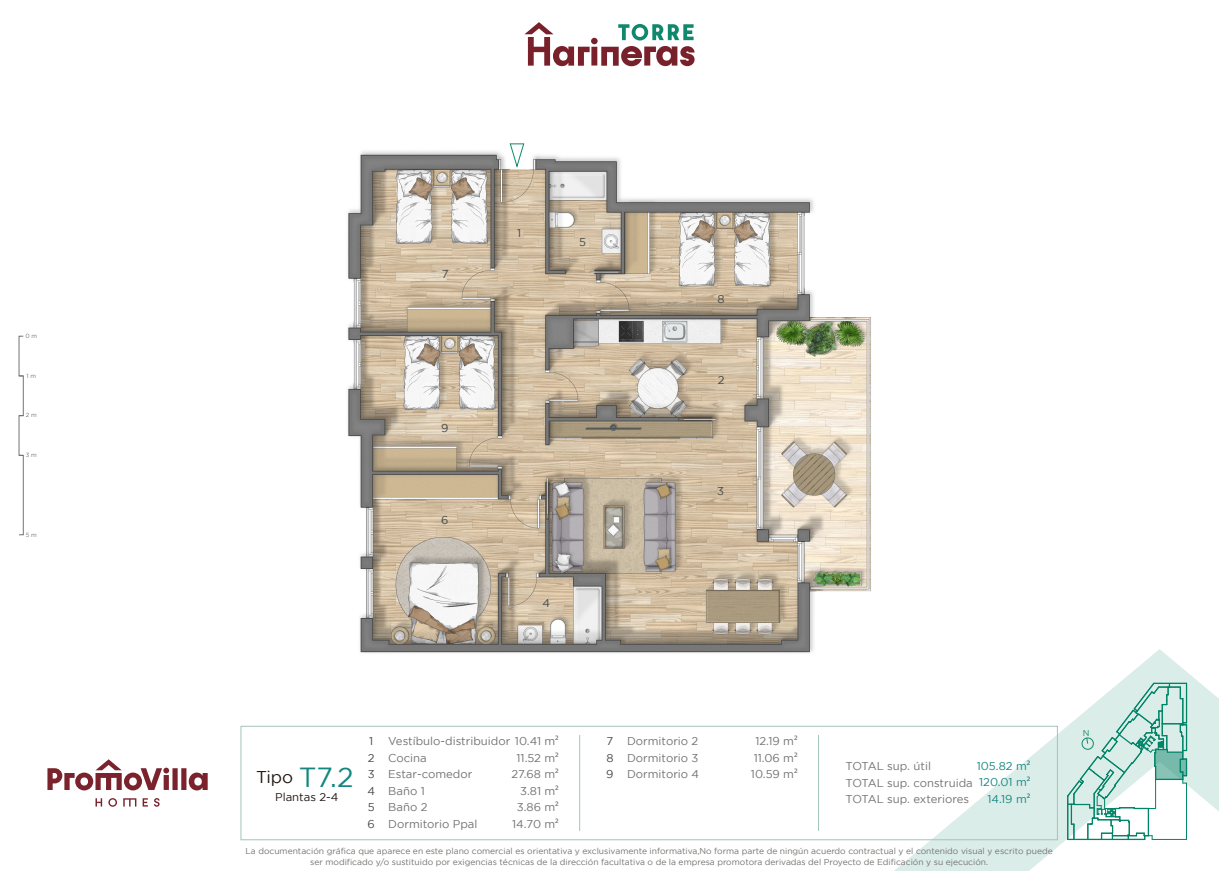
<style>
.page{position:relative;width:1219px;height:871px;background:#fff}
.page>*{position:absolute;margin:0;border:0;box-sizing:border-box;transform-origin:0 0}
.t1{font:17px "Gotham HTF";color:#1f1611}
.t2{font:11.3px/16.4px "Gotham HTF";color:#747270}
.t3{font:11.3px/16.4px "Gotham HTF";color:#148780;text-align:right}
.t4{font:11.3px "Gotham HTF";color:#1f1611}
.t5{font:11.3px/16.4px "Gotham HTF";color:#49484a}
.t6{font:11.3px "Gotham HTF";color:#464747}
.t7{font:8.5px/10.2px "Gotham HTF";color:#747270;text-align:center}
.t8{font:8.5px "Gotham HTF";color:#13886d}
.t9{font:6px "Gotham HTF";color:#757371}
.s1{font-size:27.6px;color:#14867f}
.s2{font-family:"Myriad Pro"}
</style>
<div class="page">
<img style="left:18px;top:22px;width:1201px;height:848px">
<svg style="left:1066px;top:681px;width:121px;height:159px"></svg>
<div style="left:19px;top:375px;width:5px;height:41px;border:1px solid #757371"></div>
<div style="left:19px;top:455px;width:5px;height:80px;border:1px solid #757371"></div>
<svg style="left:509px;top:143px;width:16px;height:24px"></svg>
<p class="t9" style="left:25px;top:332px;width:13px">0 m</p>
<p class="t9" style="left:26px;top:372px;width:11px">1 m</p>
<p class="t9" style="left:26px;top:411px;width:13px">2 m</p>
<p class="t9" style="left:26px;top:452px;width:13px">3 m</p>
<p class="t9" style="left:26px;top:531px;width:13px">5 m</p>
<h2 class="t6" style="left:442px;top:268px;width:8px">7</h2>
<h2 class="t6" style="left:441px;top:421px;width:9px">9</h2>
<h2 class="t6" style="left:441px;top:513px;width:9px">6</h2>
<h2 class="t6" style="left:517px;top:226px;width:6px">1</h2>
<h2 class="t6" style="left:579px;top:236px;width:8px">5</h2>
<h2 class="t6" style="left:542px;top:596px;width:9px">4</h2>
<h2 class="t6" style="left:717px;top:293px;width:9px">8</h2>
<h2 class="t6" style="left:718px;top:374px;width:8px">2</h2>
<h2 class="t6" style="left:717px;top:484px;width:8px">3</h2>
<h1 class="t1" style="left:256px;top:767px;width:99px">Tipo <span class="s1">T7.2</span></h1>
<h2 class="t4" style="left:275px;top:790px;width:65px">Plantas 2-4</h2>
<h2 class="t5" style="left:367px;top:732px;width:9px">1<br>2<br>3<br>4<br>5<br>6</h2>
<h2 class="t2" style="left:627px;top:732px;width:74px;text-align:justify">Dormitorio 2<br>Dormitorio 3<br>Dormitorio 4</h2>
<h2 class="t2" style="left:751px;top:732px;width:48px;text-align:center">12.19 m<span class="s2">²<br></span>11.06 m<span class="s2">²<br></span>10.59 m<span class="s2">²</span></h2>
<h2 class="t2" style="left:388px;top:732px;width:172px">Vestíbulo-distribuidor 10.41 m<span class="s2">²<br></span>Cocina<br>Estar-comedor<br>Baño 1<br>Baño 2<br>Dormitorio Ppal</h2>
<h2 class="t5" style="left:606px;top:732px;width:9px;text-align:justify">7<br>8<br>9</h2>
<h2 class="t2" style="left:512px;top:749px;width:49px;text-align:right">11.52 m<span class="s2">²<br></span>27.68 m<span class="s2">²<br></span>3.81 m<span class="s2">²<br></span>3.86 m<span class="s2">²<br></span>14.70 m<span class="s2">²</span></h2>
<h2 class="t2" style="left:846px;top:757px;width:129px">TOTAL sup. útil<br>TOTAL sup. construida<br>TOTAL sup. exteriores</h2>
<h2 class="t3" style="left:977px;top:757px;width:55px">105.82 m<span class="s2">²<br></span>120.01 m<span class="s2">²<br></span>14.19 m<span class="s2">²</span></h2>
<p class="t7" style="left:246px;top:845px;width:809px">La documentación gráfica que aparece en este plano comercial es orientativa y exclusivamente informativa,No forma parte de ningún acuerdo contractual y el contenido visual y escrito puede ser modificado y/o sustituido por exigencias técnicas de la dirección facultativa o de la empresa promotora derivadas del Proyecto de Edificación y su ejecución.</p>
<p class="t8" style="left:1083px;top:727px;width:8px">N</p>
</div>
